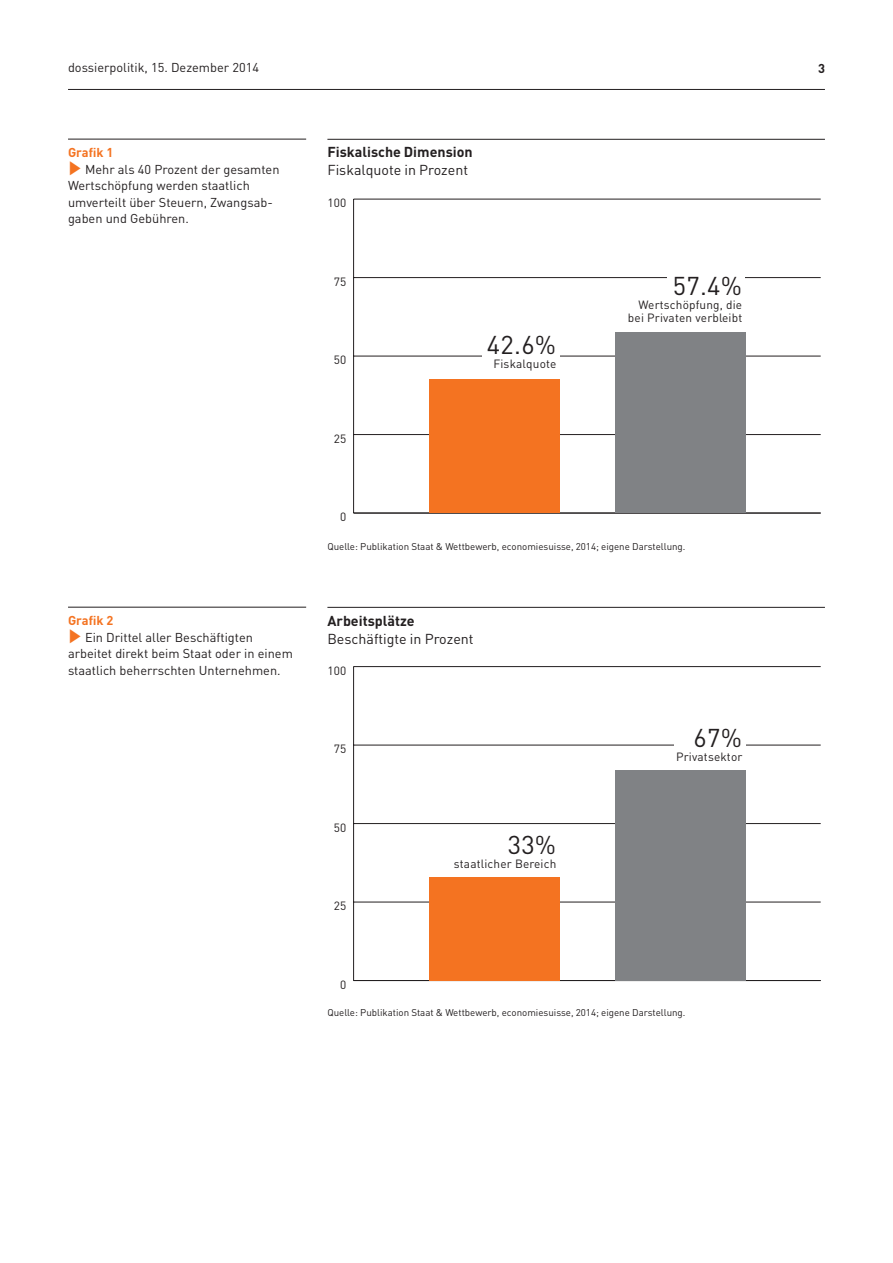
<style>
.page{position:relative;width:893px;height:1263px;background:#fff}
.page>*{position:absolute;margin:0;border:0;box-sizing:border-box;transform-origin:0 0}
.t1{font:25.5px "DIN";letter-spacing:.015em;color:#231f20}
._402_____Diagramm_Un{font:14.25px "DIN";color:#231f20}
._401_____Diagramm_Ti{font:700 14.25px "DIN";color:#231f20}
.t2{font:12.75px/16.5px "DIN";color:#231f20}
.t3{font:700 12.75px "DIN";color:#f47321}
.t4{font:700 12.75px "DIN";color:#231f20}
.t5{font:11.85px/12.6px "DIN";letter-spacing:.015em;color:#231f20;text-align:right}
._403_____Diagramm_Qu{font:9.75px "DIN";color:#231f20}
.s1{color:#f47321}
</style>
<div class="page">
<hr style="left:68px;top:89px;width:757px;height:1px;background:#231f20">
<hr style="left:327px;top:139px;width:498px;height:1px;background:#231f20">
<hr style="left:327px;top:607px;width:498px;height:1px;background:#231f20">
<hr style="left:353px;top:199px;width:1px;height:314px;background:#231f20">
<hr style="left:354px;top:513px;width:467px;height:1px;background:#231f20">
<hr style="left:354px;top:434px;width:467px;height:1px;background:#231f20">
<hr style="left:354px;top:356px;width:467px;height:1px;background:#231f20">
<hr style="left:354px;top:277px;width:467px;height:1px;background:#231f20">
<hr style="left:354px;top:199px;width:467px;height:1px;background:#231f20">
<div style="left:429px;top:379px;width:130px;height:134px;background:#f47321"></div>
<div style="left:615px;top:333px;width:131px;height:180px;background:#808285"></div>
<div style="left:482px;top:329px;width:77px;height:49px;background:#fff"></div>
<div style="left:668px;top:268px;width:77px;height:63px;background:#fff"></div>
<hr style="left:353px;top:667px;width:1px;height:313px;background:#231f20">
<hr style="left:354px;top:980px;width:467px;height:1px;background:#231f20">
<hr style="left:354px;top:902px;width:467px;height:1px;background:#231f20">
<hr style="left:354px;top:823px;width:467px;height:1px;background:#231f20">
<hr style="left:354px;top:745px;width:467px;height:1px;background:#231f20">
<hr style="left:354px;top:666px;width:467px;height:1px;background:#231f20">
<div style="left:429px;top:877px;width:130px;height:103px;background:#f47321"></div>
<div style="left:615px;top:770px;width:131px;height:210px;background:#808285"></div>
<div style="left:674px;top:720px;width:72px;height:49px;background:#fff"></div>
<hr style="left:68px;top:139px;width:238px;height:1px;background:#231f20">
<hr style="left:68px;top:607px;width:238px;height:1px;background:#231f20">
<p class="t2" style="left:68px;top:59px;width:193px">dossierpolitik, 15. Dezember 2014</p>
<p class="t4" style="left:818px;top:60px;width:8px">3</p>
<p class="t3" style="left:68px;top:144px;width:47px">Grafik 1</p>
<p class="t2" style="left:68px;top:161px;width:213px"><span class="s1">✓</span> Mehr als 40 Prozent der gesamten<br>Wertschöpfung werden staatlich umverteilt über Steuern, Zwangsab&shy;gaben und Gebühren.</p>
<p class="t3" style="left:68px;top:612px;width:47px">Grafik 2</p>
<p class="t2" style="left:68px;top:629px;width:226px"><span class="s1">✓</span> Ein Drittel aller Beschäftigten arbeitet direkt beim Staat oder in einem staatlich beherrschten Unternehmen.</p>
<p class="_401_____Diagramm_Ti" style="left:327px;top:143px;width:147px">Fiskalische Dimension</p>
<p class="_402_____Diagramm_Un" style="left:327px;top:161px;width:142px">Fiskalquote in Prozent</p>
<p class="t5" style="left:327px;top:196px;width:20px">100</p>
<p class="t5" style="left:334px;top:275px;width:14px">75</p>
<p class="t5" style="left:334px;top:353px;width:14px">50</p>
<p class="t5" style="left:334px;top:432px;width:14px">25</p>
<p class="t5" style="left:340px;top:510px;width:8px">0</p>
<p class="t1" style="left:487px;top:329px;width:71px">42.6%</p>
<p class="t5" style="left:493px;top:358px;width:64px">Fiskalquote</p>
<p class="t1" style="left:673px;top:269px;width:71px">57.4%</p>
<p class="t5" style="left:628px;top:298px;width:116px">Wertschöpfung, die bei Privaten verbleibt</p>
<p class="_403_____Diagramm_Qu" style="left:327px;top:541px;width:360px">Quelle: Publikation Staat &amp; Wettbewerb, economiesuisse, 2014; eigene Darstellung.</p>
<p class="_401_____Diagramm_Ti" style="left:327px;top:611px;width:89px">Arbeitsplätze</p>
<p class="_402_____Diagramm_Un" style="left:327px;top:629px;width:148px">Beschäftigte in Prozent</p>
<p class="t5" style="left:327px;top:664px;width:20px">100</p>
<p class="t5" style="left:334px;top:742px;width:14px">75</p>
<p class="t5" style="left:334px;top:821px;width:14px">50</p>
<p class="t5" style="left:334px;top:899px;width:14px">25</p>
<p class="t5" style="left:340px;top:978px;width:8px">0</p>
<p class="t1" style="left:508px;top:828px;width:50px">33%</p>
<p class="t5" style="left:454px;top:857px;width:104px">staatlicher Bereich</p>
<p class="t1" style="left:694px;top:721px;width:50px">67%</p>
<p class="t5" style="left:676px;top:750px;width:68px">Privatsektor</p>
<p class="_403_____Diagramm_Qu" style="left:327px;top:1006px;width:360px">Quelle: Publikation Staat &amp; Wettbewerb, economiesuisse, 2014; eigene Darstellung.</p>
</div>
